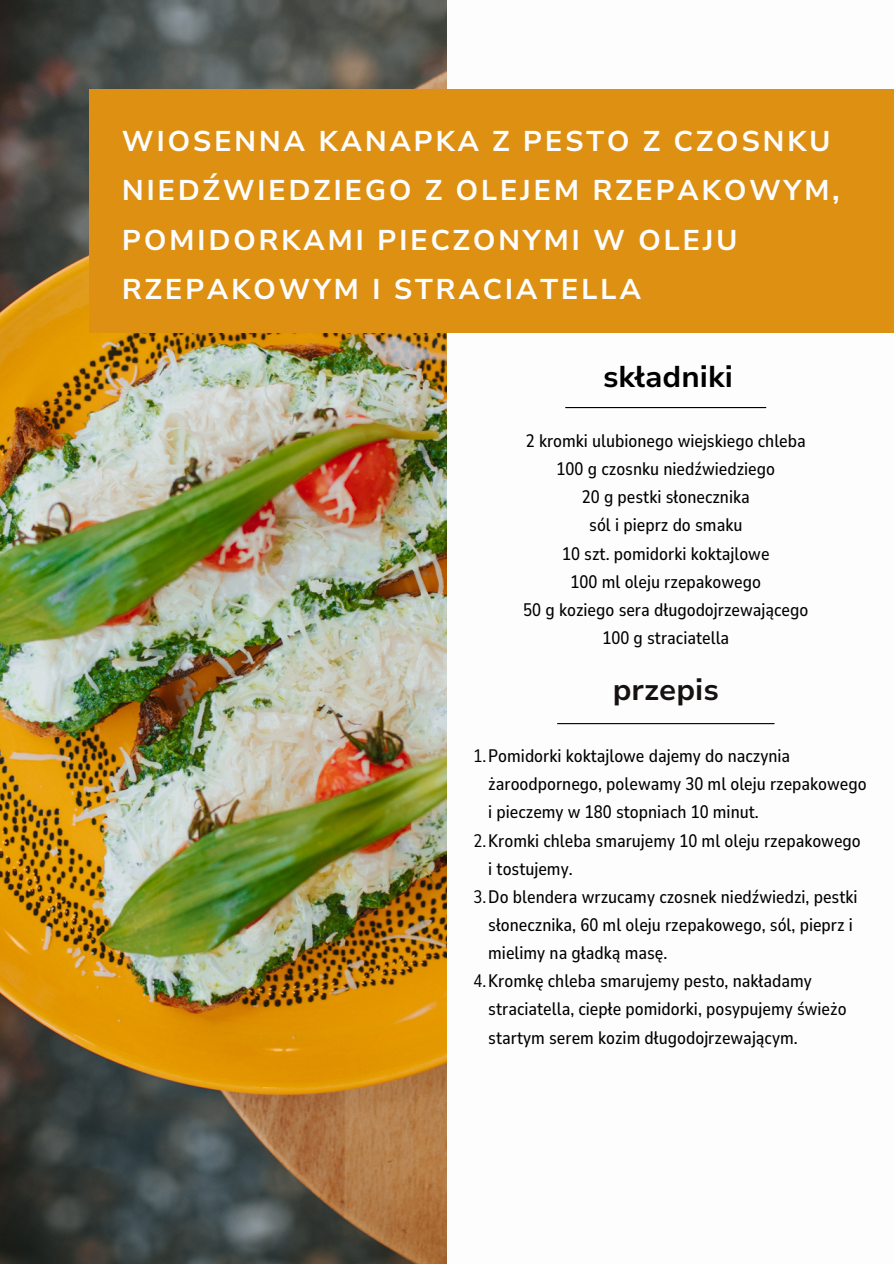
<style>
.page{position:relative;width:894px;height:1264px;background:#fff}
.page>*{position:absolute;margin:0;border:0;box-sizing:border-box;transform-origin:0 0}
.t1{font:700 30px "Nunito Sans 10 pt";color:#000}
.t2{font:700 30px "Nunito Sans 10 pt";color:#161111}
.t3{font:700 28.5px/49.5px "Nunito Sans 10 pt";letter-spacing:.085em;color:#fdfdfd}
.t4{font:500 18px/28.2px "Nunito Sans 10 pt Condensed";color:#000;text-align:center}
.s1{font-weight:400}
</style>
<div class="page">
<img style="left:0;top:0;width:447px;height:1263px">
<div style="left:89px;top:89px;width:804px;height:243px;background:#dd9011"></div>
<hr style="left:557px;top:723px;width:217px;height:1px;background:#000">
<hr style="left:565px;top:407px;width:200px;height:1px;background:#000">
<h2 class="t3" style="left:122px;top:117px;width:719px">WIOSENNA KANAPKA Z PESTO Z CZOSNKU<br>NIEDŹWIEDZIEGO Z OLEJEM RZEPAKOWYM,<br>POMIDORKAMI PIECZONYMI W OLEJU<br>RZEPAKOWYM I STRACIATELLA</h2>
<h1 class="t1" style="left:603px;top:357px;width:131px">składniki</h1>
<p class="t4" style="left:523px;top:427px;width:286px">2 kromki ulubionego wiejskiego chleba<br>100 g czosnku niedźwiedziego<br>20 g pestki słonecznika<br>sól i pieprz do smaku<br>10 szt. pomidorki koktajlowe<br>100 ml oleju rzepakowego<br>50 g koziego sera długodojrzewającego<br>100 g straciatella</p>
<h1 class="t2" style="left:612px;top:670px;width:107px">przepis</h1>
<p class="t4" style="left:473px;top:742px;width:318px"><span class="s1">1.</span>Pomidorki koktajlowe dajemy do naczynia</p>
<p class="t4" style="left:488px;top:770px;width:380px">żaroodpornego, polewamy 30 ml oleju rzepakowego</p>
<p class="t4" style="left:488px;top:798px;width:272px">i pieczemy w 180 stopniach 10 minut.</p>
<p class="t4" style="left:473px;top:826px;width:388px"><span class="s1">2.</span>Kromki chleba smarujemy 10 ml oleju rzepakowego</p>
<p class="t4" style="left:488px;top:854px;width:86px">i tostujemy.</p>
<p class="t4" style="left:473px;top:882px;width:385px"><span class="s1">3.</span>Do blendera wrzucamy czosnek niedźwiedzi, pestki</p>
<p class="t4" style="left:488px;top:911px;width:366px">słonecznika, 60 ml oleju rzepakowego, sól, pieprz i</p>
<p class="t4" style="left:488px;top:939px;width:181px">mielimy na gładką masę.</p>
<p class="t4" style="left:473px;top:967px;width:340px"><span class="s1">4.</span>Kromkę chleba smarujemy pesto, nakładamy</p>
<p class="t4" style="left:488px;top:995px;width:360px">straciatella, ciepłe pomidorki, posypujemy świeżo</p>
<p class="t4" style="left:488px;top:1023px;width:311px">startym serem kozim długodojrzewającym.</p>
</div>
